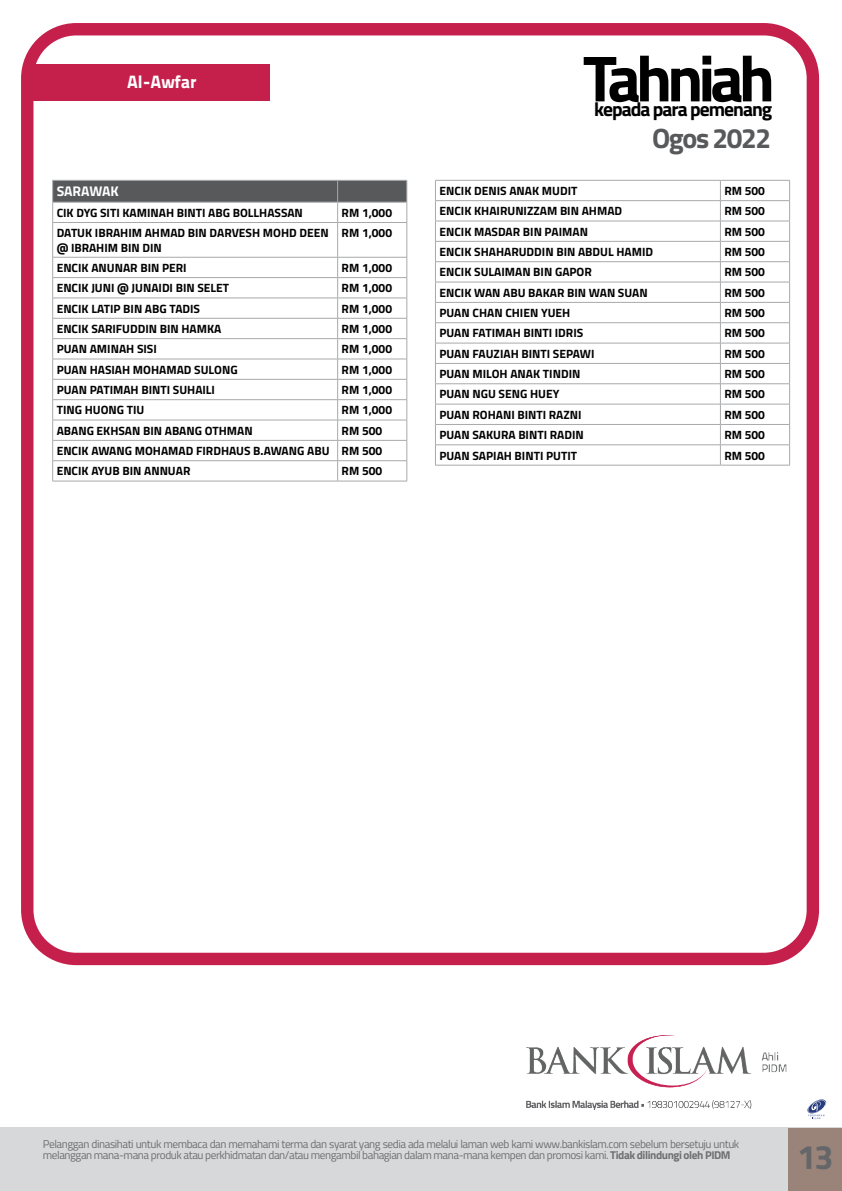
<style>
.page{position:relative;width:842px;height:1191px;background:#fff}
.page>*{position:absolute;margin:0;border:0;box-sizing:border-box;transform-origin:0 0}
.t1{font:700 65.3px "Titillium";letter-spacing:-.075em;color:#000}
.t2{font:700 34px "Titillium";color:#656669}
.t3{font:700 28px "Titillium";letter-spacing:-.05em;color:#58595b}
.t4{font:700 19.5px "Titillium";letter-spacing:-.05em;color:#000}
.t5{font:17.9px "Titillium Text 25 L 999 wt";color:#fff}
.t6{font:700 14px "Titillium";letter-spacing:-.01em;color:#fff}
.t7{font:700 12px/20.3px "Titillium";color:#000}
.t8{font:11.3px/11.3px "Titillium";letter-spacing:-.04em;color:#6e6f71}
.s1{font-weight:700}
</style>
<div class="page">
<div style="left:29px;top:64px;width:241px;height:37px;background:#c51f4b"></div>
<div style="left:21px;top:23px;width:798px;height:942px;border:12px solid #c51f4b;border-radius:49px"></div>
<div style="left:0;top:1127px;width:842px;height:64px;background:#d7d8d9"></div>
<svg style="left:807px;top:1099px;width:19px;height:20px"></svg>
<div style="left:788px;top:1127px;width:54px;height:64px;background:#9a8479"></div>
<img style="left:526px;top:1035px;width:261px;height:75px">
<svg style="left:52px;top:180px;width:356px;height:42px"></svg>
<hr style="left:52px;top:222px;width:286px;height:1px;background:#a7a9ac">
<hr style="left:52px;top:223px;width:1px;height:34px;background:#a7a9ac">
<hr style="left:338px;top:222px;width:69px;height:1px;background:#a7a9ac">
<hr style="left:337px;top:223px;width:1px;height:34px;background:#a7a9ac">
<hr style="left:407px;top:223px;width:1px;height:34px;background:#a7a9ac">
<hr style="left:52px;top:257px;width:286px;height:1px;background:#a7a9ac">
<hr style="left:338px;top:257px;width:69px;height:1px;background:#a7a9ac">
<hr style="left:52px;top:277px;width:286px;height:1px;background:#a7a9ac">
<hr style="left:338px;top:277px;width:69px;height:1px;background:#a7a9ac">
<hr style="left:52px;top:298px;width:286px;height:1px;background:#a7a9ac">
<hr style="left:338px;top:298px;width:69px;height:1px;background:#a7a9ac">
<hr style="left:52px;top:318px;width:286px;height:1px;background:#a7a9ac">
<hr style="left:338px;top:318px;width:69px;height:1px;background:#a7a9ac">
<hr style="left:52px;top:338px;width:286px;height:1px;background:#a7a9ac">
<hr style="left:338px;top:338px;width:69px;height:1px;background:#a7a9ac">
<hr style="left:52px;top:359px;width:286px;height:1px;background:#a7a9ac">
<hr style="left:338px;top:359px;width:69px;height:1px;background:#a7a9ac">
<hr style="left:52px;top:379px;width:286px;height:1px;background:#a7a9ac">
<hr style="left:338px;top:379px;width:69px;height:1px;background:#a7a9ac">
<hr style="left:52px;top:399px;width:286px;height:1px;background:#a7a9ac">
<hr style="left:338px;top:399px;width:69px;height:1px;background:#a7a9ac">
<hr style="left:52px;top:420px;width:286px;height:1px;background:#a7a9ac">
<hr style="left:338px;top:420px;width:69px;height:1px;background:#a7a9ac">
<hr style="left:52px;top:440px;width:286px;height:1px;background:#a7a9ac">
<hr style="left:338px;top:440px;width:69px;height:1px;background:#a7a9ac">
<hr style="left:52px;top:460px;width:286px;height:1px;background:#a7a9ac">
<svg style="left:52px;top:257px;width:1px;height:224px"></svg>
<hr style="left:338px;top:460px;width:69px;height:1px;background:#a7a9ac">
<svg style="left:337px;top:257px;width:1px;height:224px"></svg>
<svg style="left:407px;top:257px;width:1px;height:224px"></svg>
<hr style="left:52px;top:481px;width:286px;height:1px;background:#a7a9ac">
<hr style="left:338px;top:481px;width:69px;height:1px;background:#a7a9ac">
<hr style="left:435px;top:180px;width:285px;height:1px;background:#a7a9ac">
<hr style="left:720px;top:180px;width:70px;height:1px;background:#a7a9ac">
<hr style="left:435px;top:200px;width:285px;height:1px;background:#a7a9ac">
<hr style="left:720px;top:200px;width:70px;height:1px;background:#a7a9ac">
<hr style="left:435px;top:221px;width:285px;height:1px;background:#a7a9ac">
<hr style="left:720px;top:221px;width:70px;height:1px;background:#a7a9ac">
<hr style="left:435px;top:241px;width:285px;height:1px;background:#a7a9ac">
<hr style="left:720px;top:241px;width:70px;height:1px;background:#a7a9ac">
<hr style="left:435px;top:261px;width:285px;height:1px;background:#a7a9ac">
<hr style="left:720px;top:261px;width:70px;height:1px;background:#a7a9ac">
<hr style="left:435px;top:282px;width:285px;height:1px;background:#a7a9ac">
<hr style="left:720px;top:282px;width:70px;height:1px;background:#a7a9ac">
<hr style="left:435px;top:302px;width:285px;height:1px;background:#a7a9ac">
<hr style="left:720px;top:302px;width:70px;height:1px;background:#a7a9ac">
<hr style="left:435px;top:322px;width:285px;height:1px;background:#a7a9ac">
<hr style="left:720px;top:322px;width:70px;height:1px;background:#a7a9ac">
<hr style="left:435px;top:343px;width:285px;height:1px;background:#a7a9ac">
<hr style="left:720px;top:343px;width:70px;height:1px;background:#a7a9ac">
<hr style="left:435px;top:363px;width:285px;height:1px;background:#a7a9ac">
<hr style="left:720px;top:363px;width:70px;height:1px;background:#a7a9ac">
<hr style="left:435px;top:383px;width:285px;height:1px;background:#a7a9ac">
<hr style="left:720px;top:383px;width:70px;height:1px;background:#a7a9ac">
<hr style="left:435px;top:404px;width:285px;height:1px;background:#a7a9ac">
<hr style="left:720px;top:404px;width:70px;height:1px;background:#a7a9ac">
<hr style="left:435px;top:424px;width:285px;height:1px;background:#a7a9ac">
<hr style="left:720px;top:424px;width:70px;height:1px;background:#a7a9ac">
<hr style="left:435px;top:444px;width:285px;height:1px;background:#a7a9ac">
<svg style="left:435px;top:180px;width:1px;height:285px"></svg>
<hr style="left:720px;top:444px;width:70px;height:1px;background:#a7a9ac">
<svg style="left:720px;top:180px;width:1px;height:285px"></svg>
<svg style="left:789px;top:180px;width:1px;height:285px"></svg>
<hr style="left:435px;top:465px;width:285px;height:1px;background:#a7a9ac">
<hr style="left:720px;top:465px;width:70px;height:1px;background:#a7a9ac">
<h3 class="t5" style="left:127px;top:68px;width:71px">Al-Awfar</h3>
<p class="t6" style="left:57px;top:181px;width:64px">SARAWAK</p>
<p class="t7" style="left:57px;top:202px;width:248px">CIK DYG SITI KAMINAH BINTI ABG BOLLHASSAN</p>
<p class="t7" style="left:342px;top:202px;width:52px">RM 1,000</p>
<p class="t7" style="left:57px;top:225px;width:273px;line-height:14.4px">DATUK IBRAHIM AHMAD BIN DARVESH MOHD DEEN @ IBRAHIM BIN DIN</p>
<p class="t7" style="left:342px;top:222px;width:52px">RM 1,000</p>
<p class="t7" style="left:57px;top:257px;width:131px">ENCIK ANUNAR BIN PERI</p>
<p class="t7" style="left:342px;top:257px;width:52px">RM 1,000</p>
<p class="t7" style="left:57px;top:277px;width:174px">ENCIK JUNI @ JUNAIDI BIN SELET</p>
<p class="t7" style="left:342px;top:277px;width:52px">RM 1,000</p>
<p class="t7" style="left:57px;top:298px;width:145px">ENCIK LATIP BIN ABG TADIS</p>
<p class="t7" style="left:342px;top:298px;width:52px">RM 1,000</p>
<p class="t7" style="left:57px;top:318px;width:166px">ENCIK SARIFUDDIN BIN HAMKA</p>
<p class="t7" style="left:342px;top:318px;width:52px">RM 1,000</p>
<p class="t7" style="left:57px;top:338px;width:102px">PUAN AMINAH SISI</p>
<p class="t7" style="left:342px;top:338px;width:52px">RM 1,000</p>
<p class="t7" style="left:57px;top:359px;width:182px">PUAN HASIAH MOHAMAD SULONG</p>
<p class="t7" style="left:342px;top:359px;width:52px">RM 1,000</p>
<p class="t7" style="left:57px;top:379px;width:160px">PUAN PATIMAH BINTI SUHAILI</p>
<p class="t7" style="left:342px;top:379px;width:52px">RM 1,000</p>
<p class="t7" style="left:57px;top:399px;width:89px">TING HUONG TIU</p>
<p class="t7" style="left:342px;top:399px;width:52px">RM 1,000</p>
<p class="t7" style="left:57px;top:420px;width:198px">ABANG EKHSAN BIN ABANG OTHMAN</p>
<p class="t7" style="left:57px;top:420px;width:327px;text-align:justify;text-indent:285px">RM 500<br>ENCIK AWANG MOHAMAD FIRDHAUS B.AWANG ABU RM 500<br>ENCIK AYUB BIN ANNUAR</p>
<p class="t7" style="left:342px;top:460px;width:42px">RM 500</p>
<h1 class="t1" style="left:583px;top:29px;width:194px">Tahniah</h1>
<h3 class="t4" style="left:594px;top:95px;width:180px">kepada para pemenang</h3>
<h3 class="t3" style="left:652px;top:117px;width:120px">Ogos 2022</h3>
<p class="t7" style="left:439px;top:180px;width:139px">ENCIK DENIS ANAK MUDIT</p>
<p class="t7" style="left:724px;top:180px;width:42px">RM 500</p>
<p class="t7" style="left:439px;top:200px;width:184px">ENCIK KHAIRUNIZZAM BIN AHMAD</p>
<p class="t7" style="left:724px;top:200px;width:42px">RM 500</p>
<p class="t7" style="left:439px;top:221px;width:150px">ENCIK MASDAR BIN PAIMAN</p>
<p class="t7" style="left:724px;top:221px;width:42px">RM 500</p>
<p class="t7" style="left:439px;top:241px;width:215px">ENCIK SHAHARUDDIN BIN ABDUL HAMID</p>
<p class="t7" style="left:724px;top:241px;width:42px">RM 500</p>
<p class="t7" style="left:439px;top:261px;width:154px">ENCIK SULAIMAN BIN GAPOR</p>
<p class="t7" style="left:724px;top:261px;width:42px">RM 500</p>
<p class="t7" style="left:439px;top:282px;width:210px">ENCIK WAN ABU BAKAR BIN WAN SUAN</p>
<p class="t7" style="left:724px;top:282px;width:42px">RM 500</p>
<p class="t7" style="left:439px;top:302px;width:132px">PUAN CHAN CHIEN YUEH</p>
<p class="t7" style="left:724px;top:302px;width:42px">RM 500</p>
<p class="t7" style="left:439px;top:322px;width:145px">PUAN FATIMAH BINTI IDRIS</p>
<p class="t7" style="left:724px;top:322px;width:42px">RM 500</p>
<p class="t7" style="left:439px;top:343px;width:157px">PUAN FAUZIAH BINTI SEPAWI</p>
<p class="t7" style="left:724px;top:343px;width:42px">RM 500</p>
<p class="t7" style="left:439px;top:363px;width:142px">PUAN MILOH ANAK TINDIN</p>
<p class="t7" style="left:724px;top:363px;width:42px">RM 500</p>
<p class="t7" style="left:439px;top:383px;width:121px">PUAN NGU SENG HUEY</p>
<p class="t7" style="left:724px;top:383px;width:42px">RM 500</p>
<p class="t7" style="left:439px;top:404px;width:144px">PUAN ROHANI BINTI RAZNI</p>
<p class="t7" style="left:724px;top:404px;width:42px">RM 500</p>
<p class="t7" style="left:439px;top:424px;width:146px">PUAN SAKURA BINTI RADIN</p>
<p class="t7" style="left:724px;top:424px;width:42px">RM 500</p>
<p class="t7" style="left:439px;top:444px;width:139px">PUAN SAPIAH BINTI PUTIT</p>
<p class="t7" style="left:724px;top:444px;width:42px">RM 500</p>
<p class="t8" style="left:43px;top:1137px;width:698px">Pelanggan dinasihati untuk membaca dan memahami terma dan syarat yang sedia ada melalui laman web kami www.bankislam.com sebelum bersetuju untuk melanggan mana-mana produk atau perkhidmatan dan/atau mengambil bahagian dalam mana-mana kempen dan promosi kami. <span class="s1">Tidak dilindungi oleh PIDM</span></p>
<h2 class="t2" style="left:797px;top:1131px;width:38px">13</h2>
</div>
